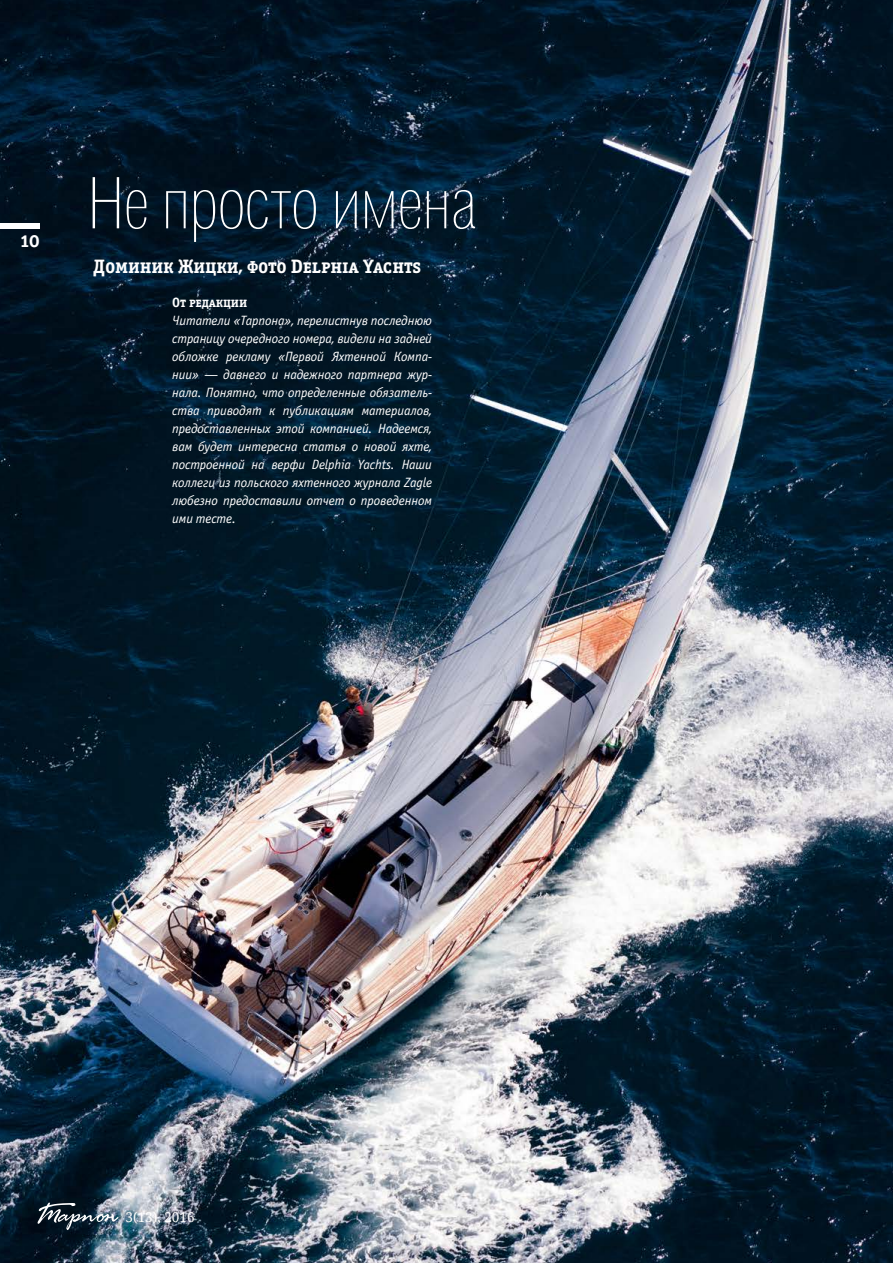
<style>
.page{position:relative;width:893px;height:1263px;background:#fff}
.page>*{position:absolute;margin:0;border:0;box-sizing:border-box;transform-origin:0 0}
.t1{font:100 70.5px "Helios Cond";color:#fff}
.t2{font:19.5px "Officina Serif Bold SCC";letter-spacing:-.01em;color:#fff}
.t3{font:italic 13.5px/18px "Officina Sans C";letter-spacing:-.01em;color:#fff;text-align:justify}
.t4{font:13.5px "Droid Serif";color:#fff}
.t5{font:13.5px "Officina Serif Bold SCC";letter-spacing:-.01em;color:#fff}
</style>
<div class="page">
<img style="left:0;top:0;width:893px;height:1263px">
<svg style="left:37px;top:1202px;width:81px;height:29px;background:#445360"></svg>
<div style="left:0;top:223px;width:39px;height:6px;background:#fff"></div>
<h2 class="t2" style="left:20px;top:229px;width:21px">10</h2>
<h1 class="t1" style="left:88px;top:165px;width:390px">Не просто имена</h1>
<h2 class="t2" style="left:93px;top:256px;width:330px">Доминик Жицки, фото Delphia Yachts</h2>
<p class="t5" style="left:172px;top:295px;width:77px">От редакции</p>
<p class="t3" style="left:172px;top:312px;width:261px">Читатели «Тарпона», перелистнув последнюю страницу очередного номера, видели на задней обложке рекламу «Первой Яхтенной Компа&shy;нии» — давнего и надежного партнера жур&shy;нала. Понятно, что определенные обязатель&shy;ства приводят к публикациям материалов, предоставленных этой компанией. Надеемся, вам будет интересна статья о новой яхте, построенной на верфи Delphia Yachts. Наши коллеги из польского яхтенного журнала Zagle любезно предоставили отчет о проведенном ими тесте.</p>
<p class="t4" style="left:125px;top:1208px;width:71px">3(13), 2016</p>
</div>
